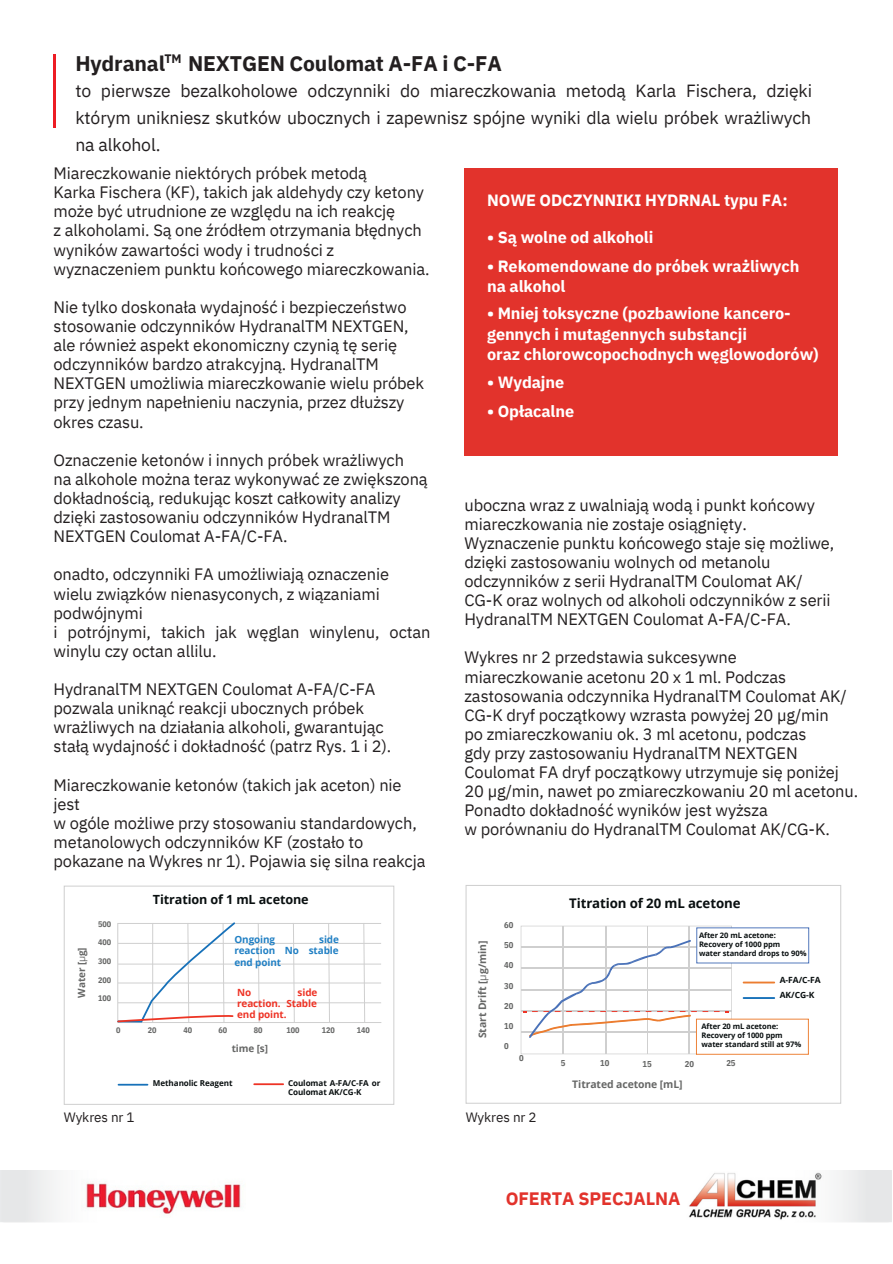
<style>
.page{position:relative;width:893px;height:1264px;background:#fff}
.page>*{position:absolute;margin:0;border:0;box-sizing:border-box;transform-origin:0 0}
.t1{font:700 21.15px "IBM Plex Sans";letter-spacing:-.005em;color:#231f20}
.t2{font:700 18px "IBM Plex Sans";letter-spacing:-.005em;color:#e2332c}
.t3{font:17.55px/27px "IBM Plex Sans";letter-spacing:-.005em;color:#231f20;text-align:justify}
.t4{font:16.5px/19px "IBM Plex Sans";letter-spacing:-.005em;color:#231f20}
.t5{font:700 16.2px/20.9px "IBM Plex Sans";letter-spacing:-.005em;color:#fff}
.t6{font:13.5px "IBM Plex Sans";letter-spacing:-.005em;color:#231f20}
.t7{font:700 13.2px "Open Sans";letter-spacing:-.01em;color:#090f10}
.t8{font:700 12.6px "Open Sans";letter-spacing:-.01em;color:#090f10}
.t9{font:700 12.3px "IBM Plex Sans";color:#231f20}
.t10{font:700 10.35px "Open Sans";letter-spacing:-.01em;color:#666766}
.t11{font:700 9.9px/11.2px "Open Sans";letter-spacing:-.01em;color:#2180c4;text-align:justify}
.t12{font:700 9.9px/11.2px "Open Sans";letter-spacing:-.01em;color:#ee3325;text-align:justify}
.t13{font:700 9.9px "Open Sans";letter-spacing:-.01em;color:#666766}
.t14{font:700 8.55px "IBM Plex Sans Cond";letter-spacing:-.005em;color:#666766}
.t15{font:700 8.55px/14.5px "Open Sans";letter-spacing:-.01em;color:#090f10}
.t16{font:700 8.1px/9px "Open Sans";letter-spacing:-.01em;color:#090f10}
.t17{font:700 8.1px "IBM Plex Sans Cond";letter-spacing:-.005em;color:#666766}
.t18{font:700 7.5px/9px "Open Sans";letter-spacing:-.01em;color:#090f10}
.s1{font-weight:400}
</style>
<div class="page">
<img style="left:689px;top:1173px;width:98px;height:47px">
<img style="left:105px;top:1183px;width:136px;height:31px">
<img style="left:0;top:1170px;width:105px;height:53px">
<img style="left:787px;top:1170px;width:104px;height:53px">
<hr style="left:53px;top:54px;width:3px;height:74px;background:#ed1c24">
<div style="left:117px;top:923px;width:264px;height:99px;border:1px solid #cfcfcf"></div>
<hr style="left:118px;top:943px;width:263px;height:1px;background:#cfcfcf">
<hr style="left:118px;top:963px;width:263px;height:1px;background:#cfcfcf">
<hr style="left:118px;top:982px;width:263px;height:1px;background:#cfcfcf">
<hr style="left:118px;top:1002px;width:263px;height:1px;background:#cfcfcf">
<svg style="left:257px;top:923px;width:3px;height:100px"></svg>
<svg style="left:293px;top:923px;width:2px;height:100px"></svg>
<svg style="left:328px;top:923px;width:2px;height:100px"></svg>
<svg style="left:363px;top:923px;width:2px;height:100px"></svg>
<svg style="left:117px;top:922px;width:119px;height:101px"></svg>
<hr style="left:118px;top:1083px;width:29px;height:2px;background:#1771b9">
<hr style="left:254px;top:1083px;width:29px;height:2px;background:#ee3325">
<div style="left:64px;top:885px;width:330px;height:219px;border:1px solid #cfcfcf"></div>
<div style="left:464px;top:168px;width:373px;height:287px;background:#e2332c"></div>
<svg style="left:465px;top:885px;width:376px;height:218px"></svg>
<p class="t9" style="left:164px;top:50px;width:19px">TM</p>
<p class="t3" style="left:75px;top:77px;width:738px">to pierwsze bezalkoholowe odczynniki do miareczkowania metodą Karla Fischera, dzięki którym unikniesz skutków ubocznych i zapewnisz spójne wyniki dla wielu próbek wrażliwych na alkohol.</p>
<p class="t1" style="left:75px;top:49px;width:428px">Hydranal NEXTGEN Coulomat A-FA i C-FA</p>
<p class="t4" style="left:53px;top:163px;width:377px">Miareczkowanie niektórych próbek metodą<br>Karka Fischera (KF), takich jak aldehydy czy ketony może być utrudnione ze względu na ich reakcję<br>z alkoholami. Są one źródłem otrzymania błędnych wyników zawartości wody i trudności z wyznaczeniem punktu końcowego miareczkowania.</p>
<p class="t4" style="left:53px;top:297px;width:372px">Nie tylko doskonała wydajność i bezpieczeństwo stosowanie odczynników HydranalTM NEXTGEN, ale również aspekt ekonomiczny czynią tę serię odczynników bardzo atrakcyjną. HydranalTM NEXTGEN umożliwia miareczkowanie wielu próbek przy jednym napełnieniu naczynia, przez dłuższy okres czasu.</p>
<p class="t4" style="left:53px;top:450px;width:376px">Oznaczenie ketonów i innych próbek wrażliwych<br>na alkohole można teraz wykonywać ze zwiększoną dokładnością, redukując koszt całkowity analizy dzięki zastosowaniu odczynników HydranalTM NEXTGEN Coulomat A-FA/C-FA.</p>
<p class="t4" style="left:53px;top:564px;width:378px">onadto, odczynniki FA umożliwiają oznaczenie wielu związków nienasyconych, z wiązaniami podwójnymi<br>i potrójnymi, takich jak węglan winylenu, octan winylu czy octan allilu.</p>
<p class="t4" style="left:53px;top:679px;width:339px">HydranalTM NEXTGEN Coulomat A-FA/C-FA pozwala uniknąć reakcji ubocznych próbek wrażliwych na działania alkoholi, gwarantując stałą wydajność i dokładność (patrz Rys. 1 i 2).</p>
<p class="t4" style="left:53px;top:775px;width:373px">Miareczkowanie ketonów (takich jak aceton) nie jest<br>w ogóle możliwe przy stosowaniu standardowych, metanolowych odczynników KF (zostało to pokazane na Wykres nr 1). Pojawia się silna reakcja</p>
<p class="t13" style="left:74px;top:997px;width:52px;rotate:-90deg">Water [<span class="s1">µ</span>g]</p>
<p class="t17" style="left:98px;top:918px;width:15px">500</p>
<p class="t17" style="left:98px;top:936px;width:15px">400</p>
<p class="t17" style="left:98px;top:955px;width:15px">300</p>
<p class="t17" style="left:98px;top:975px;width:15px">200</p>
<p class="t17" style="left:98px;top:993px;width:15px">100</p>
<p class="t8" style="left:153px;top:890px;width:157px">Titration of 1 mL acetone</p>
<p class="t11" style="left:234px;top:933px;width:106px;text-indent:85px">side reaction No stable end point</p>
<p class="t11" style="left:234px;top:933px;width:42px">Ongoing</p>
<p class="t12" style="left:237px;top:986px;width:82px;text-indent:60px">side reaction. Stable end point.</p>
<p class="t12" style="left:237px;top:986px;width:16px">No</p>
<p class="t17" style="left:116px;top:1024px;width:6px">0</p>
<p class="t17" style="left:148px;top:1024px;width:10px">20</p>
<p class="t17" style="left:183px;top:1024px;width:10px">40</p>
<p class="t17" style="left:219px;top:1024px;width:10px">60</p>
<p class="t17" style="left:254px;top:1024px;width:10px">80</p>
<p class="t17" style="left:286px;top:1024px;width:15px">100</p>
<p class="t17" style="left:322px;top:1024px;width:15px">120</p>
<p class="t17" style="left:357px;top:1024px;width:15px">140</p>
<p class="t13" style="left:232px;top:1041px;width:38px">time [s]</p>
<p class="t16" style="left:153px;top:1078px;width:81px">Methanolic Reagent</p>
<p class="t16" style="left:288px;top:1078px;width:94px">Coulomat A-FA/C-FA or<br>Coulomat AK/CG-K</p>
<p class="t5" style="left:487px;top:190px;width:302px">NOWE ODCZYNNIKI HYDRNAL typu FA:</p>
<p class="t5" style="left:487px;top:227px;width:168px">• Są wolne od alkoholi</p>
<p class="t5" style="left:487px;top:255px;width:314px;line-height:20.2px">• Rekomendowane do próbek wrażliwych na alkohol</p>
<p class="t5" style="left:487px;top:302px;width:333px">• Mniej toksyczne (pozbawione kancero&shy;gennych i mutagennych substancji<br>oraz chlorowcopochodnych węglowodorów)</p>
<p class="t5" style="left:487px;top:372px;width:79px">• Wydajne</p>
<p class="t5" style="left:487px;top:400px;width:88px">• Opłacalne</p>
<p class="t4" style="left:464px;top:495px;width:371px">uboczna wraz z uwalniają wodą i punkt końcowy miareczkowania nie zostaje osiągnięty.<br>Wyznaczenie punktu końcowego staje się możliwe, dzięki zastosowaniu wolnych od metanolu odczynników z serii HydranalTM Coulomat AK/ CG-K oraz wolnych od alkoholi odczynników z serii HydranalTM NEXTGEN Coulomat A-FA/C-FA.</p>
<p class="t4" style="left:464px;top:647px;width:395px">Wykres nr 2 przedstawia sukcesywne miareczkowanie acetonu 20 x 1 ml. Podczas zastosowania odczynnika HydranalTM Coulomat AK/ CG-K dryf początkowy wzrasta powyżej 20 µg/min<br>po zmiareczkowaniu ok. 3 ml acetonu, podczas<br>gdy przy zastosowaniu HydranalTM NEXTGEN Coulomat FA dryf początkowy utrzymuje się poniżej 20 µg/min, nawet po zmiareczkowaniu 20 ml acetonu.<br>Ponadto dokładność wyników jest wyższa<br>w porównaniu do HydranalTM Coulomat AK/CG-K.</p>
<p class="t10" style="left:475px;top:1038px;width:99px;rotate:-90deg">Start Drift [<span class="s1">µ</span>g/min]</p>
<p class="t14" style="left:504px;top:919px;width:11px">60</p>
<p class="t14" style="left:504px;top:939px;width:11px">50</p>
<p class="t14" style="left:504px;top:959px;width:11px">40</p>
<p class="t14" style="left:504px;top:979px;width:11px">30</p>
<p class="t14" style="left:504px;top:1000px;width:11px">20</p>
<p class="t14" style="left:504px;top:1020px;width:11px">10</p>
<p class="t14" style="left:504px;top:1040px;width:6px">0</p>
<p class="t14" style="left:519px;top:1051px;width:6px">0</p>
<p class="t7" style="left:569px;top:893px;width:173px">Titration of 20 mL acetone</p>
<p class="t18" style="left:699px;top:930px;width:109px">After 20 mL acetone:<br>Recovery of 1000 ppm<br>water standard drops to 90%</p>
<p class="t15" style="left:779px;top:972px;width:42px">A-FA/C-FA<br>AK/CG-K</p>
<p class="t18" style="left:701px;top:1021px;width:101px">After 20 mL acetone:<br>Recovery of 1000 ppm water standard still at 97%</p>
<p class="t14" style="left:560px;top:1057px;width:6px">5</p>
<p class="t14" style="left:600px;top:1057px;width:11px">10</p>
<p class="t14" style="left:642px;top:1057px;width:11px">15</p>
<p class="t14" style="left:684px;top:1057px;width:11px">20</p>
<p class="t14" style="left:726px;top:1057px;width:11px">25</p>
<p class="t10" style="left:572px;top:1077px;width:112px">Titrated acetone [mL]</p>
<p class="t6" style="left:64px;top:1107px;width:72px">Wykres nr 1</p>
<p class="t6" style="left:465px;top:1107px;width:72px">Wykres nr 2</p>
<p class="t2" style="left:506px;top:1186px;width:176px">OFERTA SPECJALNA</p>
</div>
